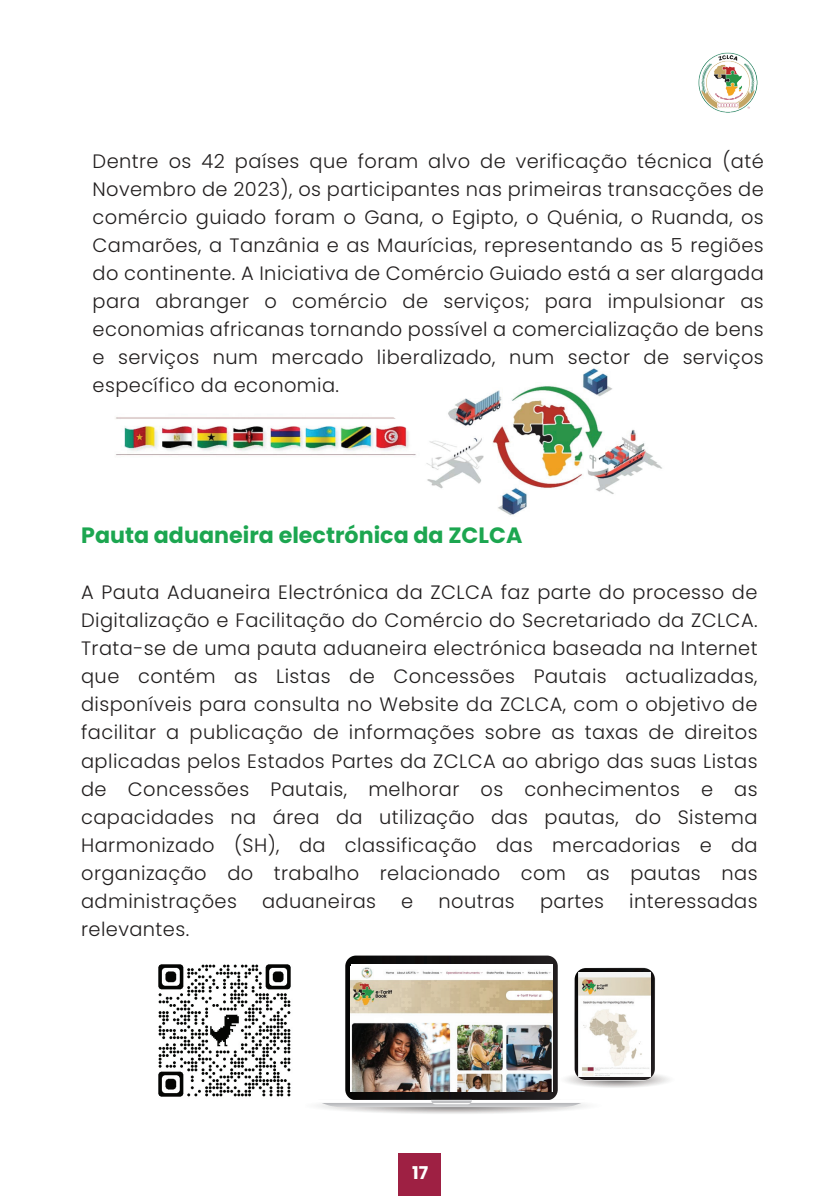
<style>
.page{position:relative;width:836px;height:1196px;background:#fff}
.page>*{position:absolute;margin:0;border:0;box-sizing:border-box;transform-origin:0 0}
.t1{font:700 22.2px "Poppins";color:#1ca650}
.t2{font:300 19.4px/28px "Poppins";letter-spacing:.02em;color:#211e1e;text-align:justify}
.t3{font:700 17.6px "Poppins";color:#fff}
</style>
<div class="page">
<div style="left:398px;top:1152px;width:42px;height:43px;background:#9e2043"></div>
<img style="left:426px;top:368px;width:236px;height:148px">
<img style="left:115px;top:413px;width:331px;height:48px">
<svg style="left:299px;top:1095px;width:304px;height:19px"></svg>
<svg style="left:557px;top:1069px;width:118px;height:19px"></svg>
<img style="left:317px;top:955px;width:338px;height:151px">
<img style="left:578px;top:971px;width:72px;height:104px">
<img style="left:158px;top:964px;width:147px;height:143px">
<img style="left:698px;top:52px;width:60px;height:61px">
<p class="t2" style="left:92px;top:147px;width:672px">Dentre os 42 países que foram alvo de verificação técnica (até Novembro de 2023), os participantes nas primeiras transacções de comércio guiado foram o Gana, o Egipto, o Quénia, o Ruanda, os Camarões, a Tanzânia e as Maurícias, representando as 5 regiões do continente. A Iniciativa de Comércio Guiado está a ser alargada para abranger o comércio de serviços; para impulsionar as economias africanas tornando possível a comercialização de bens e serviços num mercado liberalizado, num sector de serviços específico da economia.</p>
<p class="t1" style="left:81px;top:522px;width:442px">Pauta aduaneira electrónica da ZCLCA</p>
<p class="t2" style="left:81px;top:578px;width:677px">A Pauta Aduaneira Electrónica da ZCLCA faz parte do processo de Digitalização e Facilitação do Comércio do Secretariado da ZCLCA.<br>Trata-se de uma pauta aduaneira electrónica baseada na Internet que contém as Listas de Concessões Pautais actualizadas, disponíveis para consulta no Website da ZCLCA, com o objetivo de facilitar a publicação de informações sobre as taxas de direitos aplicadas pelos Estados Partes da ZCLCA ao abrigo das suas Listas de Concessões Pautais, melhorar os conhecimentos e as capacidades na área da utilização das pautas, do Sistema Harmonizado (SH), da classificação das mercadorias e da organização do trabalho relacionado com as pautas nas administrações</p>
<p class="t2" style="left:262px;top:886px;width:115px">aduaneiras</p>
<p class="t2" style="left:401px;top:886px;width:14px">e</p>
<p class="t2" style="left:438px;top:886px;width:78px">noutras</p>
<p class="t2" style="left:540px;top:886px;width:66px">partes</p>
<p class="t2" style="left:629px;top:886px;width:130px">interessadas</p>
<p class="t2" style="left:81px;top:914px;width:110px">relevantes.</p>
<p class="t3" style="left:412px;top:1162px;width:18px">17</p>
</div>
